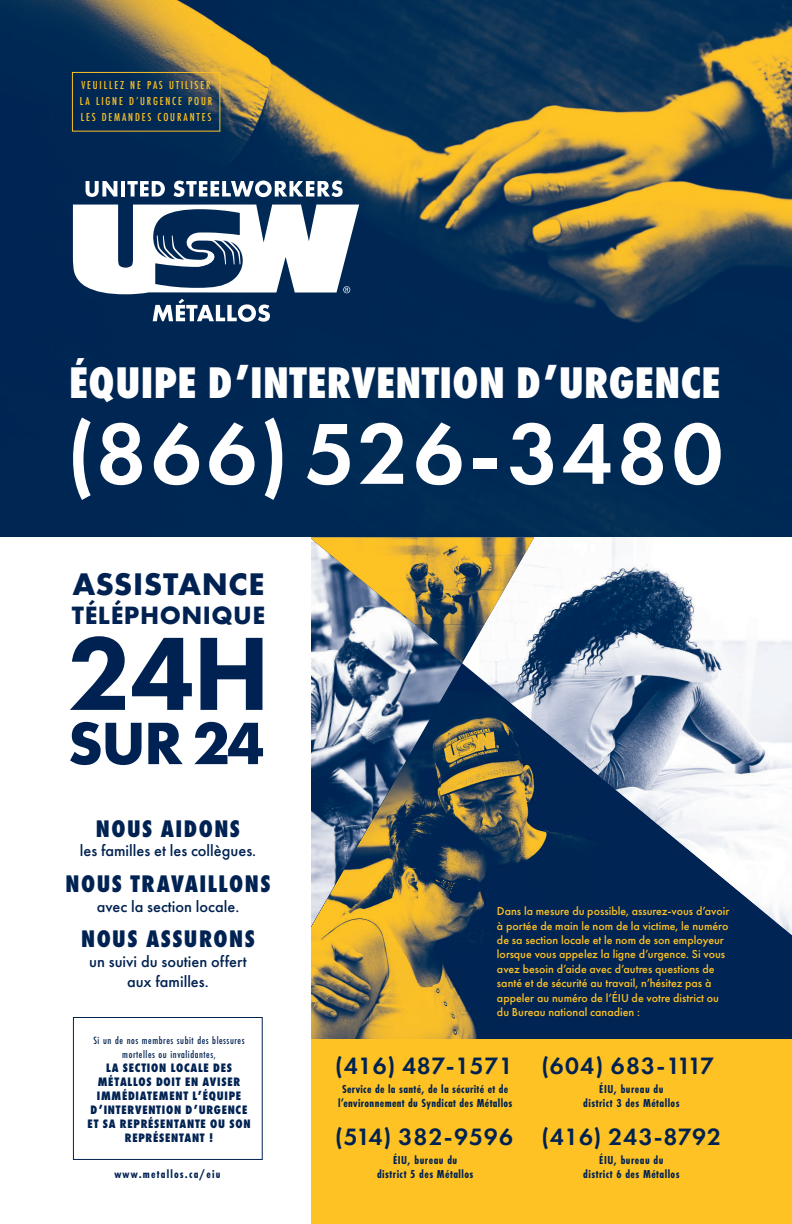
<style>
.page{position:relative;width:792px;height:1224px;background:#fff}
.page>*{position:absolute;margin:0;border:0;box-sizing:border-box;transform-origin:0 0}
.t1{font:800 108px "Futura PT";color:#002252}
.t2{font:600 89.7px "Futura PT";letter-spacing:.05em;color:#fff}
.t3{font:700 62px "Futura PT";color:#002252}
.t4{font:800 46px "Futura PT Cond";letter-spacing:.01em;color:#fff}
.t5{font:700 32.5px "Futura PT";letter-spacing:.02em;color:#002252}
.t6{font:700 26px "Futura PT";letter-spacing:.02em;color:#002252}
.t7{font:800 24.9px "Futura PT Cond";letter-spacing:.06em;color:#002252}
.t8{font:600 24.6px "Futura PT";letter-spacing:.025em;color:#002252}
.t9{font:600 24.6px "Futura PT";letter-spacing:.05em;color:#002252}
.t10{font:500 16.4px/19.7px "Futura PT";color:#002252;text-align:center}
.t11{font:800 12.7px/14px "Futura PT Cond";letter-spacing:.06em;color:#002252;text-align:center}
.t12{font:500 12px/14.4px "Futura PT";color:#fec224}
.t13{font:700 12px/14.4px "Futura PT Cond";letter-spacing:.04em;color:#002252;text-align:center}
.t14{font:500 12px/16.3px "Futura PT Cond";letter-spacing:.15em;color:#fec224}
.t15{font:700 12px "Futura PT Cond";letter-spacing:.1em;color:#002252}
.t16{font:500 10.9px/13.1px "Futura PT Cond";letter-spacing:.05em;color:#002252;text-align:center}
</style>
<div class="page">
<img style="left:0;top:0;width:792px;height:537px">
<div style="left:72px;top:72px;width:148px;height:60px;border:1px solid #fec224"></div>
<img style="left:534px;top:537px;width:258px;height:126px">
<svg style="left:311px;top:663px;width:481px;height:28px"></svg>
<img style="left:311px;top:691px;width:481px;height:348px">
<img style="left:311px;top:537px;width:223px;height:126px">
<div style="left:292px;top:1039px;width:500px;height:185px;background:#fec224"></div>
<div style="left:0;top:537px;width:310px;height:687px;background:#fff"></div>
<div style="left:73px;top:1017px;width:190px;height:143px;border:1px solid #002252"></div>
<svg style="left:86px;top:181px;width:31px;height:16px"></svg>
<hr style="left:121px;top:181px;width:4px;height:16px;background:#fff">
<svg style="left:127px;top:181px;width:38px;height:16px"></svg>
<svg style="left:173px;top:181px;width:170px;height:16px"></svg>
<svg style="left:73px;top:205px;width:286px;height:117px"></svg>
<p class="t14" style="left:80px;top:77px;width:134px">VEUILLEZ NE PAS UTILISER<br>LA LIGNE D’URGENCE POUR<br>LES DEMANDES COURANTES</p>
<h3 class="t4" style="left:69px;top:358px;width:653px">ÉQUIPE D’INTERVENTION D’URGENCE</h3>
<h2 class="t2" style="left:67px;top:417px;width:658px">(866) 526-3480</h2>
<h3 class="t5" style="left:73px;top:565px;width:193px">ASSISTANCE</h3>
<h3 class="t6" style="left:72px;top:600px;width:195px">TÉLÉPHONIQUE</h3>
<h1 class="t1" style="left:67px;top:609px;width:205px">24H</h1>
<h3 class="t3" style="left:68px;top:706px;width:198px">SUR 24</h3>
<h3 class="t7" style="left:96px;top:815px;width:146px">NOUS AIDONS</h3>
<h3 class="t10" style="left:80px;top:841px;width:178px">les familles et les collègues.</h3>
<h3 class="t7" style="left:66px;top:870px;width:206px">NOUS TRAVAILLONS</h3>
<h3 class="t10" style="left:97px;top:896px;width:144px">avec la section locale.</h3>
<h3 class="t7" style="left:81px;top:926px;width:175px">NOUS ASSURONS</h3>
<h3 class="t10" style="left:89px;top:952px;width:159px">un suivi du soutien offert aux familles.</h3>
<p class="t16" style="left:93px;top:1035px;width:153px">Si un de nos membres subit des blessures mortelles ou invalidantes,</p>
<p class="t11" style="left:87px;top:1060px;width:165px">LA SECTION LOCALE DES<br>MÉTALLOS DOIT EN AVISER<br>IMMÉDIATEMENT L’ÉQUIPE<br>D’INTERVENTION D’URGENCE<br>ET SA REPRÉSENTANTE OU SON<br>REPRÉSENTANT !</p>
<p class="t15" style="left:115px;top:1167px;width:108px">www.metallos.ca/eiu</p>
<p class="t12" style="left:497px;top:904px;width:234px">Dans la mesure du possible, assurez-vous d’avoir à portée de main le nom de la victime, le numéro de sa section locale et le nom de son employeur lorsque vous appelez la ligne d’urgence. Si vous avez besoin d’aide avec d’autres questions de santé et de sécurité au travail, n’hésitez pas à appeler au numéro de l’ÉIU de votre district ou du Bureau national canadien :</p>
<h3 class="t8" style="left:335px;top:1056px;width:179px">(416) 487-1571</h3>
<p class="t13" style="left:338px;top:1082px;width:176px">Service de la santé, de la sécurité et de l’environnement du Syndicat des Métallos</p>
<h3 class="t9" style="left:335px;top:1127px;width:179px">(514) 382-9596</h3>
<p class="t13" style="left:377px;top:1152px;width:98px">ÉIU, bureau du district 5 des Métallos</p>
<h3 class="t9" style="left:541px;top:1056px;width:174px">(604) 683-1117</h3>
<p class="t13" style="left:583px;top:1082px;width:98px">ÉIU, bureau du district 3 des Métallos</p>
<h3 class="t8" style="left:541px;top:1127px;width:181px">(416) 243-8792</h3>
<p class="t13" style="left:583px;top:1152px;width:98px">ÉIU, bureau du district 6 des Métallos</p>
</div>
